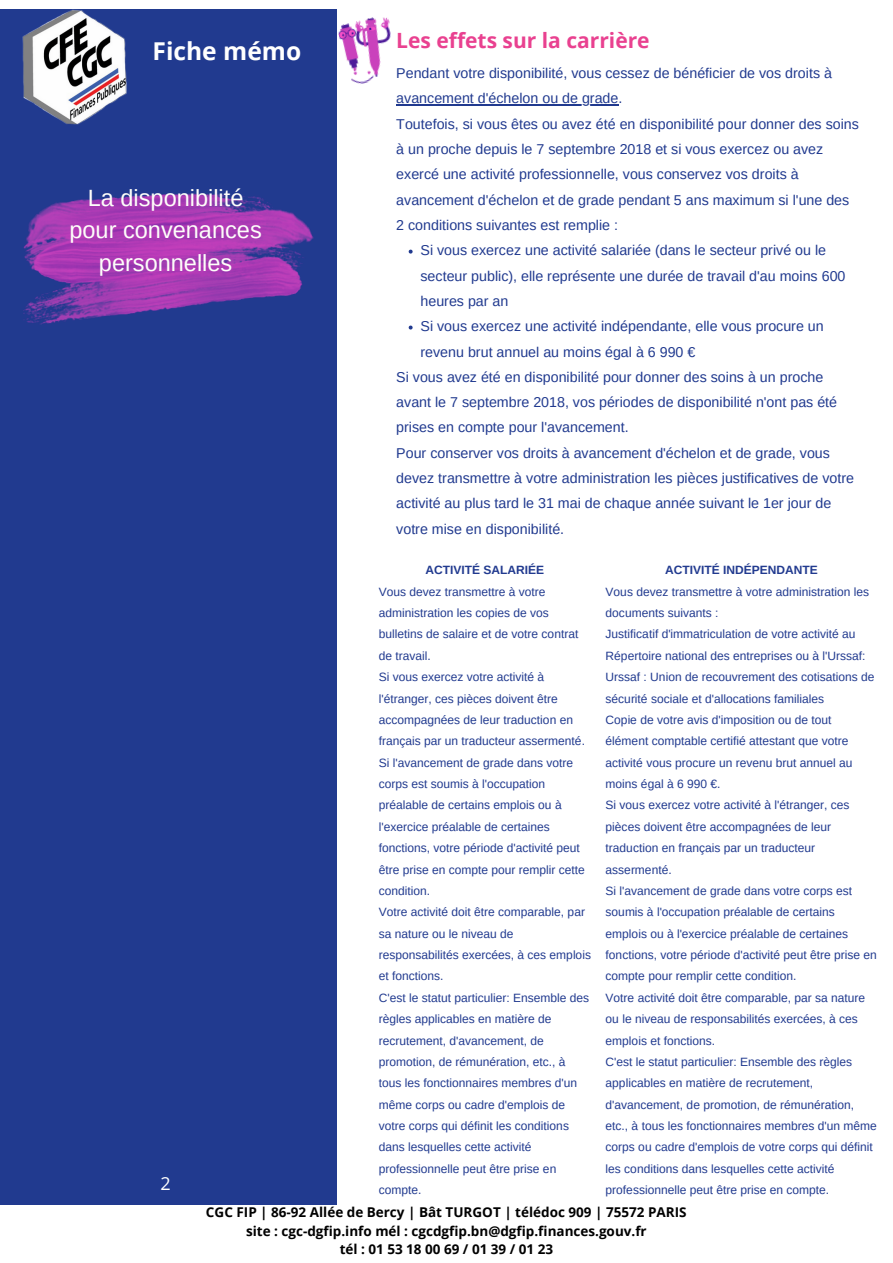
<style>
.page{position:relative;width:893px;height:1263px;background:#fff}
.page>*{position:absolute;margin:0;border:0;box-sizing:border-box;transform-origin:0 0}
.t1{font:700 32.25px/38.3px "Montserrat";color:#fefefa}
.t2{font:700 24.6px "Open Sans";color:#fff}
.t3{font:23.55px/32.6px "Arimo";color:#fefefa;text-align:center}
.t4{font:700 21px "Open Sans";color:#e94190}
.t5{font:18px "Open Sans";color:#fff}
.t6{font:14.25px/25.3px "Arimo";color:#213a8f}
.t7{font:700 13.5px/18.6px "Open Sans";color:#000;text-align:center}
.t8{font:12px/21.4px "Arimo";color:#213a8f}
.t9{font:700 12px "Arimo";color:#213a8f}
</style>
<div class="page">
<div style="left:0;top:9px;width:337px;height:1195px;background:#213a8f"></div>
<img style="left:24px;top:194px;width:289px;height:131px">
<img style="left:22px;top:9px;width:105px;height:116px">
<img style="left:338px;top:17px;width:53px;height:67px">
<hr style="left:396px;top:104px;width:222px;height:2px;background:#213a8f">
<svg style="left:409px;top:250px;width:3px;height:4px"></svg>
<h1 class="t2" style="left:152px;top:34px;width:150px">Fiche mémo</h1>
<p class="t3" style="left:69px;top:181px;width:194px">La disponibilité pour convenances personnelles</p>
<p class="t1" style="left:24px;top:193px;width:282px">L'ENTRETIEN<br>PROFESSIONNEL</p>
<p class="t5" style="left:160px;top:1171px;width:12px">2</p>
<h6 class="t4" style="left:396px;top:26px;width:255px">Les effets sur la carrière</h6>
<p class="t6" style="left:396px;top:60px;width:437px">Pendant votre disponibilité, vous cessez de bénéficier de vos droits à</p>
<p class="t6" style="left:396px;top:86px;width:228px">avancement d'échelon ou de grade.</p>
<p class="t6" style="left:396px;top:111px;width:464px">Toutefois, si vous êtes ou avez été en disponibilité pour donner des soins</p>
<p class="t6" style="left:396px;top:136px;width:428px">à un proche depuis le 7 septembre 2018 et si vous exercez ou avez</p>
<p class="t6" style="left:396px;top:162px;width:404px">exercé une activité professionnelle, vous conservez vos droits à</p>
<p class="t6" style="left:396px;top:187px;width:454px">avancement d'échelon et de grade pendant 5 ans maximum si l'une des</p>
<p class="t6" style="left:396px;top:212px;width:223px">2 conditions suivantes est remplie :</p>
<p class="t6" style="left:420px;top:238px;width:407px">Si vous exercez une activité salariée (dans le secteur privé ou le</p>
<h6 class="t6" style="left:420px;top:263px;width:426px">secteur public), elle représente une durée de travail d'au moins 600 heures par an<br>Si vous exercez une activité indépendante, elle vous procure un</h6>
<p class="t6" style="left:396px;top:339px;width:428px;text-indent:24px">revenu brut annuel au moins égal à 6 990 €<br>Si vous avez été en disponibilité pour donner des soins à un proche</p>
<h5 class="t6" style="left:396px;top:389px;width:459px">avant le 7 septembre 2018, vos périodes de disponibilité n'ont pas été prises en compte pour l'avancement.<br>Pour conserver vos droits à avancement d'échelon et de grade, vous devez transmettre à votre administration les pièces justificatives de votre activité au plus tard le 31 mai de chaque année suivant le 1er jour de votre mise en disponibilité.</h5>
<p class="t9" style="left:425px;top:563px;width:120px">ACTIVITÉ SALARIÉE</p>
<p class="t8" style="left:379px;top:581px;width:214px">Vous devez transmettre à votre administration les copies de vos bulletins de salaire et de votre contrat de travail.<br>Si vous exercez votre activité à l'étranger, ces pièces doivent être accompagnées de leur traduction en français par un traducteur assermenté.<br>Si l'avancement de grade dans votre corps est soumis à l'occupation préalable de certains emplois ou à l'exercice préalable de certaines fonctions, votre période d'activité peut être prise en compte pour remplir cette condition.<br>Votre activité doit être comparable, par sa nature ou le niveau de responsabilités exercées, à ces emplois et fonctions.<br>C'est le statut particulier: Ensemble des règles applicables en matière de recrutement, d'avancement, de promotion, de rémunération, etc., à tous les fonctionnaires membres d'un même corps ou cadre d'emplois de votre corps qui définit les conditions dans lesquelles cette activité professionnelle peut être prise en compte.</p>
<p class="t9" style="left:665px;top:563px;width:154px">ACTIVITÉ INDÉPENDANTE</p>
<p class="t8" style="left:605px;top:581px;width:273px">Vous devez transmettre à votre administration les documents suivants :<br>Justificatif d'immatriculation de votre activité au Répertoire national des entreprises ou à l'Urssaf:<br>Urssaf : Union de recouvrement des cotisations de sécurité sociale et d'allocations familiales<br>Copie de votre avis d'imposition ou de tout élément comptable certifié attestant que votre activité vous procure un revenu brut annuel au moins égal à 6 990 €.<br>Si vous exercez votre activité à l'étranger, ces pièces doivent être accompagnées de leur traduction en français par un traducteur assermenté.<br>Si l'avancement de grade dans votre corps est soumis à l'occupation préalable de certains emplois ou à l'exercice préalable de certaines fonctions, votre période d'activité peut être prise en compte pour remplir cette condition.<br>Votre activité doit être comparable, par sa nature ou le niveau de responsabilités exercées, à ces emplois et fonctions.<br>C'est le statut particulier: Ensemble des règles applicables en matière de recrutement, d'avancement, de promotion, de rémunération, etc., à tous les fonctionnaires membres d'un même corps ou cadre d'emplois de votre corps qui définit les conditions dans lesquelles cette activité professionnelle peut être prise en compte.</p>
<p class="t7" style="left:206px;top:1202px;width:482px">CGC FIP | 86-92 Allée de Bercy | Bât TURGOT | télédoc 909 | 75572 PARIS site : cgc-dgfip.info mél : cgcdgfip.bn@dgfip.finances.gouv.fr<br>tél : 01 53 18 00 69 / 01 39 / 01 23</p>
</div>
